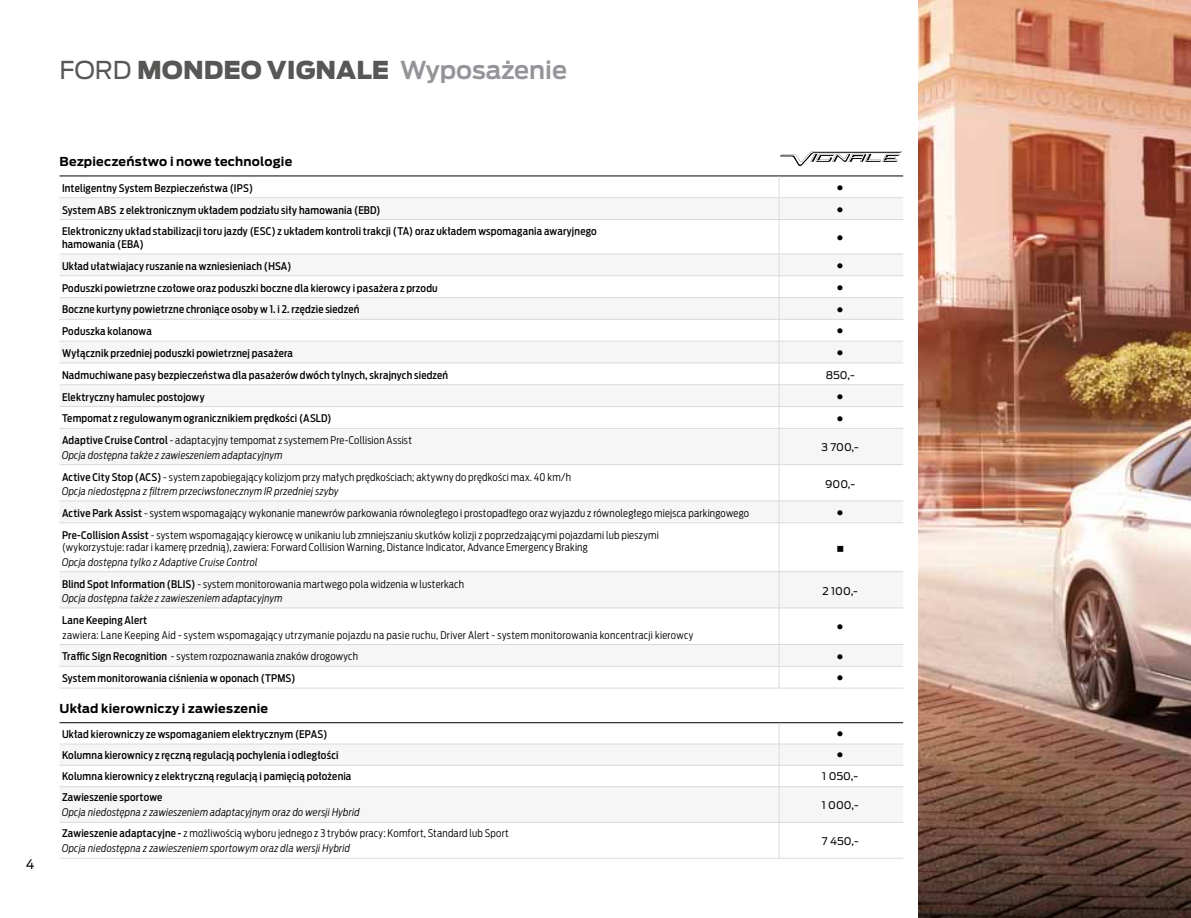
<style>
.page{position:relative;width:1191px;height:918px;background:#fff}
.page>*{position:absolute;margin:0;border:0;box-sizing:border-box;transform-origin:0 0}
.t1{font:900 24.5px "Ford Antenna";color:#575756}
.t2{font:12.95px "Ford Antenna";color:#000}
.t3{font:700 12.25px "Ford Antenna";letter-spacing:.02em;color:#000}
.t4{font:300 10.5px/14.5px "Ford Antenna Cond";letter-spacing:.02em;color:#000}
.t5{font:500 10.5px/12.6px "Ford Antenna Cond";letter-spacing:.02em;color:#000}
.t6{font:italic 300 10.5px "Ford Antenna Cond";letter-spacing:.025em;color:#000}
.t7{font:10.5px "Ford Antenna";color:#000}
.t8{font:8.75px "Wingdings";color:#000}
.s1{font-weight:400}
.s2{font-weight:600;color:#949499}
.s3{font-weight:500}
.s4{font-style:italic}
</style>
<div class="page">
<svg style="left:60px;top:198px;width:843px;height:624px"></svg>
<hr style="left:60px;top:197px;width:719px;height:1px;background:#dadada">
<hr style="left:779px;top:197px;width:124px;height:1px;background:#dadada">
<hr style="left:60px;top:219px;width:719px;height:1px;background:#dadada">
<hr style="left:779px;top:219px;width:124px;height:1px;background:#dadada">
<hr style="left:60px;top:254px;width:719px;height:1px;background:#dadada">
<hr style="left:779px;top:254px;width:124px;height:1px;background:#dadada">
<hr style="left:60px;top:275px;width:719px;height:1px;background:#dadada">
<hr style="left:779px;top:275px;width:124px;height:1px;background:#dadada">
<hr style="left:60px;top:297px;width:719px;height:1px;background:#dadada">
<hr style="left:779px;top:297px;width:124px;height:1px;background:#dadada">
<hr style="left:60px;top:319px;width:719px;height:1px;background:#dadada">
<hr style="left:779px;top:319px;width:124px;height:1px;background:#dadada">
<hr style="left:60px;top:341px;width:719px;height:1px;background:#dadada">
<hr style="left:779px;top:341px;width:124px;height:1px;background:#dadada">
<hr style="left:60px;top:363px;width:719px;height:1px;background:#dadada">
<hr style="left:779px;top:363px;width:124px;height:1px;background:#dadada">
<hr style="left:60px;top:384px;width:719px;height:1px;background:#dadada">
<hr style="left:779px;top:384px;width:124px;height:1px;background:#dadada">
<hr style="left:60px;top:406px;width:719px;height:1px;background:#dadada">
<hr style="left:779px;top:406px;width:124px;height:1px;background:#dadada">
<hr style="left:60px;top:428px;width:719px;height:1px;background:#dadada">
<hr style="left:779px;top:428px;width:124px;height:1px;background:#dadada">
<hr style="left:60px;top:464px;width:719px;height:1px;background:#dadada">
<hr style="left:779px;top:464px;width:124px;height:1px;background:#dadada">
<hr style="left:60px;top:501px;width:719px;height:1px;background:#dadada">
<hr style="left:779px;top:501px;width:124px;height:1px;background:#dadada">
<hr style="left:60px;top:522px;width:719px;height:1px;background:#dadada">
<hr style="left:779px;top:522px;width:124px;height:1px;background:#dadada">
<hr style="left:60px;top:571px;width:719px;height:1px;background:#dadada">
<hr style="left:779px;top:571px;width:124px;height:1px;background:#dadada">
<hr style="left:60px;top:607px;width:719px;height:1px;background:#dadada">
<hr style="left:779px;top:607px;width:124px;height:1px;background:#dadada">
<hr style="left:60px;top:644px;width:719px;height:1px;background:#dadada">
<hr style="left:779px;top:644px;width:124px;height:1px;background:#dadada">
<hr style="left:60px;top:666px;width:719px;height:1px;background:#dadada">
<hr style="left:779px;top:666px;width:124px;height:1px;background:#dadada">
<hr style="left:60px;top:688px;width:719px;height:1px;background:#dadada">
<hr style="left:779px;top:688px;width:124px;height:1px;background:#dadada">
<hr style="left:60px;top:743px;width:719px;height:1px;background:#dadada">
<hr style="left:779px;top:743px;width:124px;height:1px;background:#dadada">
<hr style="left:60px;top:765px;width:719px;height:1px;background:#dadada">
<hr style="left:779px;top:765px;width:124px;height:1px;background:#dadada">
<hr style="left:60px;top:786px;width:719px;height:1px;background:#dadada">
<hr style="left:779px;top:786px;width:124px;height:1px;background:#dadada">
<hr style="left:60px;top:822px;width:719px;height:1px;background:#dadada">
<hr style="left:779px;top:822px;width:124px;height:1px;background:#dadada">
<hr style="left:60px;top:858px;width:719px;height:1px;background:#dadada">
<hr style="left:779px;top:858px;width:124px;height:1px;background:#dadada">
<hr style="left:60px;top:722px;width:719px;height:1px;background:#000">
<hr style="left:779px;top:722px;width:124px;height:1px;background:#000">
<hr style="left:60px;top:175px;width:719px;height:1px;background:#000">
<hr style="left:779px;top:175px;width:124px;height:1px;background:#000">
<svg style="left:779px;top:176px;width:1px;height:43px"></svg>
<hr style="left:779px;top:220px;width:1px;height:34px;background:#dadada">
<svg style="left:779px;top:255px;width:1px;height:173px"></svg>
<hr style="left:779px;top:428px;width:1px;height:36px;background:#dadada">
<hr style="left:779px;top:465px;width:1px;height:36px;background:#dadada">
<svg style="left:779px;top:502px;width:1px;height:20px"></svg>
<hr style="left:779px;top:523px;width:1px;height:48px;background:#dadada">
<hr style="left:779px;top:572px;width:1px;height:36px;background:#dadada">
<hr style="left:779px;top:608px;width:1px;height:36px;background:#dadada">
<svg style="left:779px;top:645px;width:1px;height:43px"></svg>
<svg style="left:779px;top:723px;width:1px;height:63px"></svg>
<hr style="left:779px;top:787px;width:1px;height:35px;background:#dadada">
<hr style="left:779px;top:822px;width:1px;height:36px;background:#dadada">
<svg style="left:780px;top:151px;width:122px;height:15px"></svg>
<img style="left:918px;top:0;width:273px;height:918px">
<svg style="left:837px;top:546px;width:6px;height:6px"></svg>
<h1 class="t1" style="left:60px;top:47px;width:509px"><span class="s1">FORD</span> MONDEO VIGNALE <span class="s2">Wyposażenie</span></h1>
<p class="t2" style="left:26px;top:853px;width:10px">4</p>
<p class="t3" style="left:60px;top:150px;width:234px">Bezpieczeństwo i nowe technologie</p>
<p class="t5" style="left:62px;top:180px;width:192px">Inteligentny System Bezpieczeństwa (IPS)</p>
<p class="t8" style="left:837px;top:183px;width:8px">●</p>
<p class="t5" style="left:62px;top:202px;width:320px">System ABS z elektronicznym układem podziału siły hamowania (EBD)</p>
<p class="t8" style="left:837px;top:205px;width:8px">●</p>
<p class="t5" style="left:62px;top:224px;width:536px">Elektroniczny układ stabilizacji toru jazdy (ESC) z układem kontroli trakcji (TA) oraz układem wspomagania awaryjnego hamowania (EBA)</p>
<p class="t8" style="left:837px;top:233px;width:8px">●</p>
<p class="t5" style="left:62px;top:258px;width:231px">Układ ułatwiajacy ruszanie na wzniesieniach (HSA)</p>
<p class="t8" style="left:837px;top:261px;width:8px">●</p>
<p class="t5" style="left:62px;top:280px;width:377px">Poduszki powietrzne czołowe oraz poduszki boczne dla kierowcy i pasażera z przodu</p>
<p class="t8" style="left:837px;top:283px;width:8px">●</p>
<p class="t5" style="left:62px;top:302px;width:299px">Boczne kurtyny powietrzne chroniące osoby w 1. i 2. rzędzie siedzeń</p>
<p class="t8" style="left:837px;top:305px;width:8px">●</p>
<p class="t5" style="left:62px;top:324px;width:91px">Poduszka kolanowa</p>
<p class="t8" style="left:837px;top:326px;width:8px">●</p>
<p class="t5" style="left:62px;top:345px;width:233px">Wyłącznik przedniej poduszki powietrznej pasażera</p>
<p class="t8" style="left:837px;top:348px;width:8px">●</p>
<p class="t5" style="left:62px;top:367px;width:388px">Nadmuchiwane pasy bezpieczeństwa dla pasażerów dwóch tylnych, skrajnych siedzeń</p>
<p class="t7" style="left:825px;top:366px;width:31px">850,-</p>
<p class="t5" style="left:62px;top:389px;width:144px">Elektryczny hamulec postojowy</p>
<p class="t8" style="left:837px;top:392px;width:8px">●</p>
<p class="t5" style="left:62px;top:411px;width:271px">Tempomat z regulowanym ogranicznikiem prędkości (ASLD)</p>
<p class="t8" style="left:837px;top:414px;width:8px">●</p>
<p class="t4" style="left:62px;top:432px;width:351px"><span class="s3">Adaptive Cruise Control</span> - adaptacyjny tempomat z systemem Pre-Collision Assist<br><span class="s4">Opcja dostępna także z zawieszeniem adaptacyjnym</span></p>
<p class="t7" style="left:821px;top:438px;width:39px">3 700,-</p>
<p class="t4" style="left:62px;top:468px;width:510px"><span class="s3">Active City Stop (ACS)</span> - system zapobiegający kolizjom przy małych prędkościach; aktywny do prędkości max. 40 km/h<br><span class="s4">Opcja niedostępna z filtrem przeciwsłonecznym IR przedniej szyby</span></p>
<p class="t7" style="left:825px;top:475px;width:32px">900,-</p>
<p class="t4" style="left:62px;top:504px;width:688px"><span class="s3">Active Park Assist</span> - system wspomagający wykonanie manewrów parkowania równoległego i prostopadłego oraz wyjazdu z równoległego miejsca parkingowego</p>
<p class="t8" style="left:837px;top:508px;width:8px">●</p>
<p class="t4" style="left:62px;top:527px;width:598px;line-height:12.6px"><span class="s3">Pre-Collision Assist</span> - system wspomagający kierowcę w unikaniu lub zmniejszaniu skutków kolizji z poprzedzającymi pojazdami lub pieszymi (wykorzystuje: radar i kamerę przednią), zawiera: Forward Collision Warning, Distance Indicator, Advance Emergency Braking</p>
<p class="t4" style="left:62px;top:549px;width:403px;line-height:21.9px"><span class="s4">Opcja dostępna tylko z Adaptive Cruise Control<br></span><span class="s3">Blind Spot Information (BLIS)</span> - system monitorowania martwego pola widzenia w lusterkach</p>
<p class="t6" style="left:62px;top:589px;width:222px">Opcja dostępna także z zawieszeniem adaptacyjnym</p>
<p class="t7" style="left:822px;top:582px;width:37px">2 100,-</p>
<p class="t5" style="left:62px;top:612px;width:87px">Lane Keeping Alert</p>
<p class="t4" style="left:63px;top:626px;width:632px">zawiera: Lane Keeping Aid - system wspomagający utrzymanie pojazdu na pasie ruchu, Driver Alert - system monitorowania koncentracji kierowcy</p>
<p class="t8" style="left:837px;top:622px;width:8px">●</p>
<p class="t4" style="left:62px;top:648px;width:297px"><span class="s3">Traffic Sign Recognition</span> - system rozpoznawania znaków drogowych</p>
<p class="t8" style="left:837px;top:651px;width:8px">●</p>
<p class="t5" style="left:62px;top:670px;width:235px">System monitorowania ciśnienia w oponach (TPMS)</p>
<p class="t8" style="left:837px;top:673px;width:8px">●</p>
<p class="t3" style="left:60px;top:697px;width:210px">Układ kierowniczy i zawieszenie</p>
<p class="t5" style="left:62px;top:726px;width:267px">Układ kierowniczy ze wspomaganiem elektrycznym (EPAS)</p>
<p class="t8" style="left:837px;top:729px;width:8px">●</p>
<p class="t5" style="left:62px;top:747px;width:278px">Kolumna kierownicy z ręczną regulacją pochylenia i odległości</p>
<p class="t8" style="left:837px;top:750px;width:8px">●</p>
<p class="t5" style="left:62px;top:768px;width:291px">Kolumna kierownicy z elektryczną regulacją i pamięcią położenia</p>
<p class="t7" style="left:822px;top:767px;width:37px">1 050,-</p>
<p class="t5" style="left:62px;top:790px;width:102px">Zawieszenie sportowe</p>
<p class="t6" style="left:62px;top:803px;width:299px">Opcja niedostępna z zawieszeniem adaptacyjnym oraz do wersji Hybrid</p>
<p class="t7" style="left:821px;top:796px;width:38px">1 000,-</p>
<p class="t4" style="left:62px;top:825px;width:448px"><span class="s3">Zawieszenie adaptacyjne -</span> z możliwością wyboru jednego z 3 trybów pracy: Komfort, Standard lub Sport<br><span class="s4">Opcja niedostępna z zawieszeniem sportowym oraz dla wersji Hybrid</span></p>
<p class="t7" style="left:822px;top:831px;width:38px">7 450,-</p>
</div>
